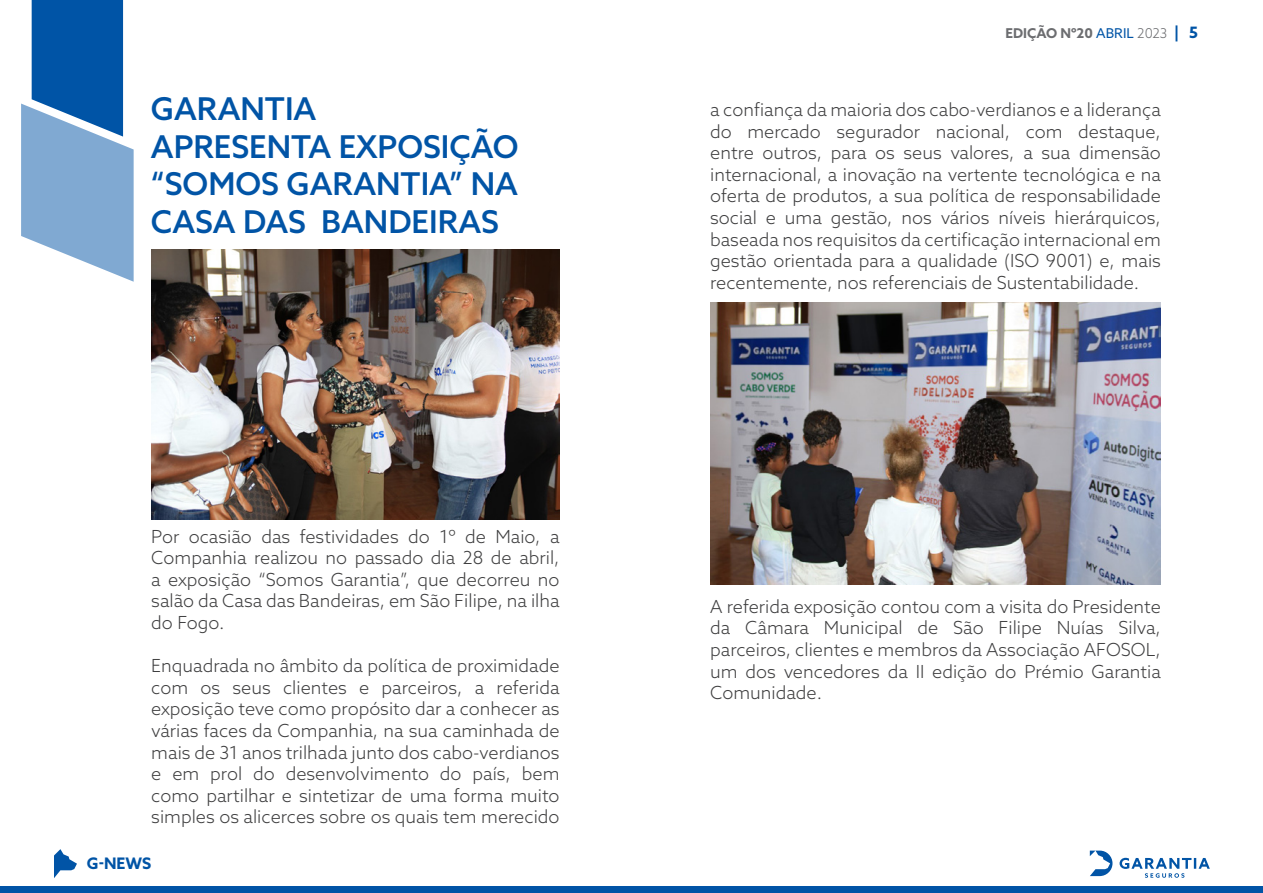
<style>
.page{position:relative;width:1263px;height:893px;background:#fff}
.page>*{position:absolute;margin:0;border:0;box-sizing:border-box;transform-origin:0 0}
.t1{font:500 31.35px/37.7px "Azo Sans";color:#0154a6}
.t2{font:300 18px/21.6px "Azo Sans";color:#3e3e3f;text-align:justify}
.t3{font:700 15.9px "Azo Sans";color:#0054a6}
.t4{font:700 13.5px "Azo Sans";color:#6c6d70}
.s1{font-weight:400;color:#0054a6}
.s2{font-weight:300}
.s3{font-size:15.75px;color:#0054a6}
</style>
<div class="page">
<div style="left:0;top:886px;width:1263px;height:7px;background:#0154a6"></div>
<svg style="left:1090px;top:851px;width:120px;height:27px"></svg>
<svg style="left:21px;top:0;width:113px;height:282px"></svg>
<svg style="left:54px;top:849px;width:23px;height:29px"></svg>
<img style="left:151px;top:250px;width:409px;height:270px">
<img style="left:710px;top:302px;width:451px;height:283px">
<p class="t1" style="left:151px;top:89px;width:167px">GARANTIA</p>
<p class="t1" style="left:151px;top:127px;width:369px">APRESENTA EXPOSIÇÃO</p>
<p class="t1" style="left:151px;top:165px;width:368px">“SOMOS GARANTIA” NA<br>CASA DAS BANDEIRAS</p>
<p class="t2" style="left:151px;top:525px;width:410px">Por ocasião das festividades do 1º de Maio, a Companhia realizou no passado dia 28 de abril, a exposição “Somos Garantia”, que decorreu no salão da Casa das Bandeiras, em São Filipe, na ilha do Fogo.</p>
<p class="t2" style="left:151px;top:655px;width:410px">Enquadrada no âmbito da política de proximidade com os seus clientes e parceiros, a referida exposição teve como propósito dar a conhecer as várias faces da Companhia, na sua caminhada de mais de 31 anos trilhada junto dos cabo-verdianos e em prol do desenvolvimento do país, bem como partilhar e sintetizar de uma forma muito simples os alicerces sobre os quais tem merecido</p>
<p class="t3" style="left:87px;top:852px;width:66px">G-NEWS</p>
<p class="t4" style="left:1005px;top:24px;width:194px">EDIÇÃO Nº20 <span class="s1">ABRIL</span> <span class="s2">2023</span> <span class="s3">| 5</span></p>
<p class="t2" style="left:710px;top:99px;width:452px">a confiança da maioria dos cabo-verdianos e a liderança do mercado segurador nacional, com destaque, entre outros, para os seus valores, a sua dimensão internacional, a inovação na vertente tecnológica e na oferta de produtos, a sua política de responsabilidade social e uma gestão, nos vários níveis hierárquicos, baseada nos requisitos da certificação internacional em gestão orientada para a qualidade (ISO 9001) e, mais recentemente, nos referenciais de Sustentabilidade.</p>
<p class="t2" style="left:710px;top:595px;width:452px">A referida exposição contou com a visita do Presidente da Câmara Municipal de São Filipe Nuías Silva, parceiros, clientes e membros da Associação AFOSOL, um dos vencedores da II edição do Prémio Garantia Comunidade.</p>
</div>
